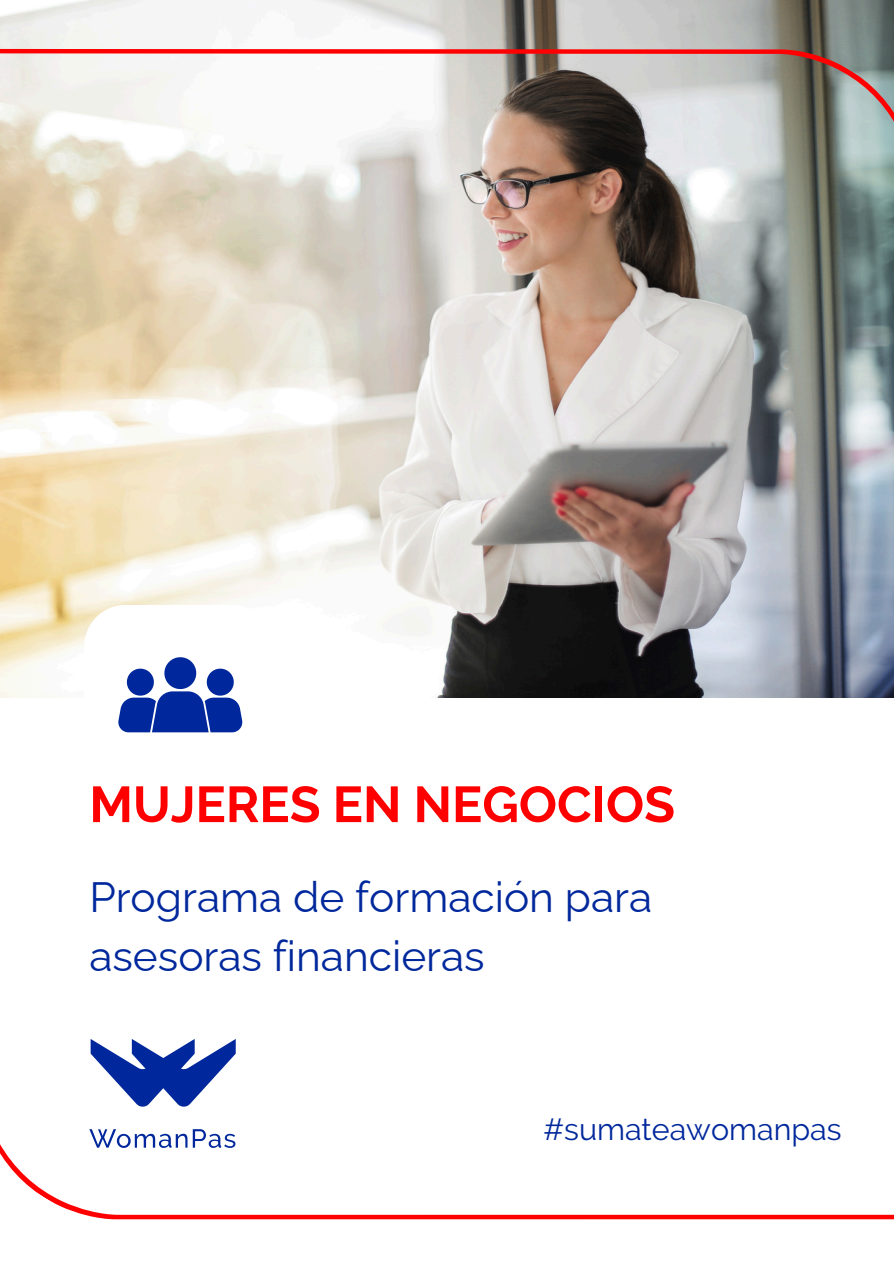
<style>
.page{position:relative;width:894px;height:1264px;background:#fff}
.page>*{position:absolute;margin:0;border:0;box-sizing:border-box;transform-origin:0 0}
.t1{font:700 50.4px "Raleway";color:#f00}
.t2{font:42.45px/58.5px "Raleway";color:#00289c}
.t3{font:30.45px "Raleway";color:#00289c}
</style>
<div class="page">
<img style="left:0;top:567px;width:893px;height:129px">
<img style="left:0;top:0;width:893px;height:567px">
<svg style="left:84px;top:605px;width:189px;height:91px"></svg>
<svg style="left:0;top:696px;width:893px;height:524px"></svg>
<p class="t1" style="left:89px;top:774px;width:587px">MUJERES EN NEGOCIOS</p>
<p class="t2" style="left:89px;top:867px;width:564px">Programa de formación para asesoras financieras</p>
<p class="t3" style="left:543px;top:1111px;width:299px">#sumateawomanpas</p>
</div>
